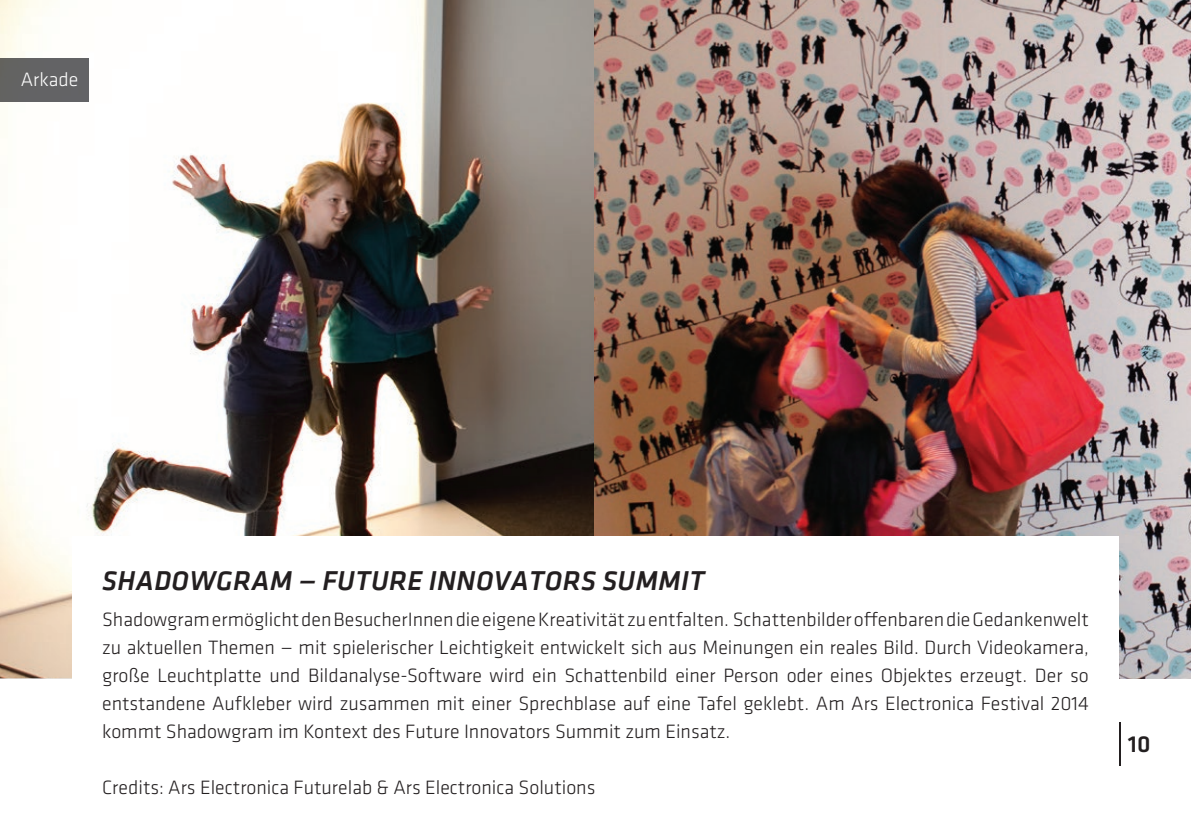
<style>
.page{position:relative;width:1191px;height:840px;background:#fff}
.page>*{position:absolute;margin:0;border:0;box-sizing:border-box;transform-origin:0 0}
.t1{font:italic 500 28px "Klavika";letter-spacing:.015em;color:#231f20}
.t2{font:500 24px "Klavika";color:#231f20}
.t3{font:300 20px/28px "Klavika";color:#231f20;text-align:justify}
.t4{font:300 20px "Klavika";color:#fff}
</style>
<div class="page">
<img style="left:0;top:0;width:594px;height:678px">
<img style="left:594px;top:0;width:597px;height:678px">
<div style="left:0;top:58px;width:89px;height:44px;background:#636365"></div>
<hr style="left:1119px;top:722px;width:1px;height:43px;background:#231f20">
<div style="left:72px;top:536px;width:1047px;height:240px;background:#fff"></div>
<p class="t4" style="left:21px;top:69px;width:59px">Arkade</p>
<h1 class="t1" style="left:102px;top:561px;width:604px">SHADOWGRAM — FUTURE INNOVATORS SUMMIT</h1>
<p class="t3" style="left:102px;top:605px;width:988px">Shadowgram ermöglicht den BesucherInnen die eigene Kreativität zu entfalten. Schattenbilder offenbaren die Gedankenwelt zu aktuellen Themen — mit spielerischer Leichtigkeit entwickelt sich aus Meinungen ein reales Bild. Durch Videokamera, große Leuchtplatte und Bildanalyse-Software wird ein Schattenbild einer Person oder eines Objektes erzeugt. Der so entstandene Aufkleber wird zusammen mit einer Sprechblase auf eine Tafel geklebt. Am Ars Electronica Festival 2014 kommt Shadowgram im Kontext des Future Innovators Summit zum Einsatz.</p>
<p class="t3" style="left:102px;top:773px;width:495px">Credits: Ars Electronica Futurelab &amp; Ars Electronica Solutions</p>
<p class="t2" style="left:1128px;top:730px;width:24px">10</p>
</div>
